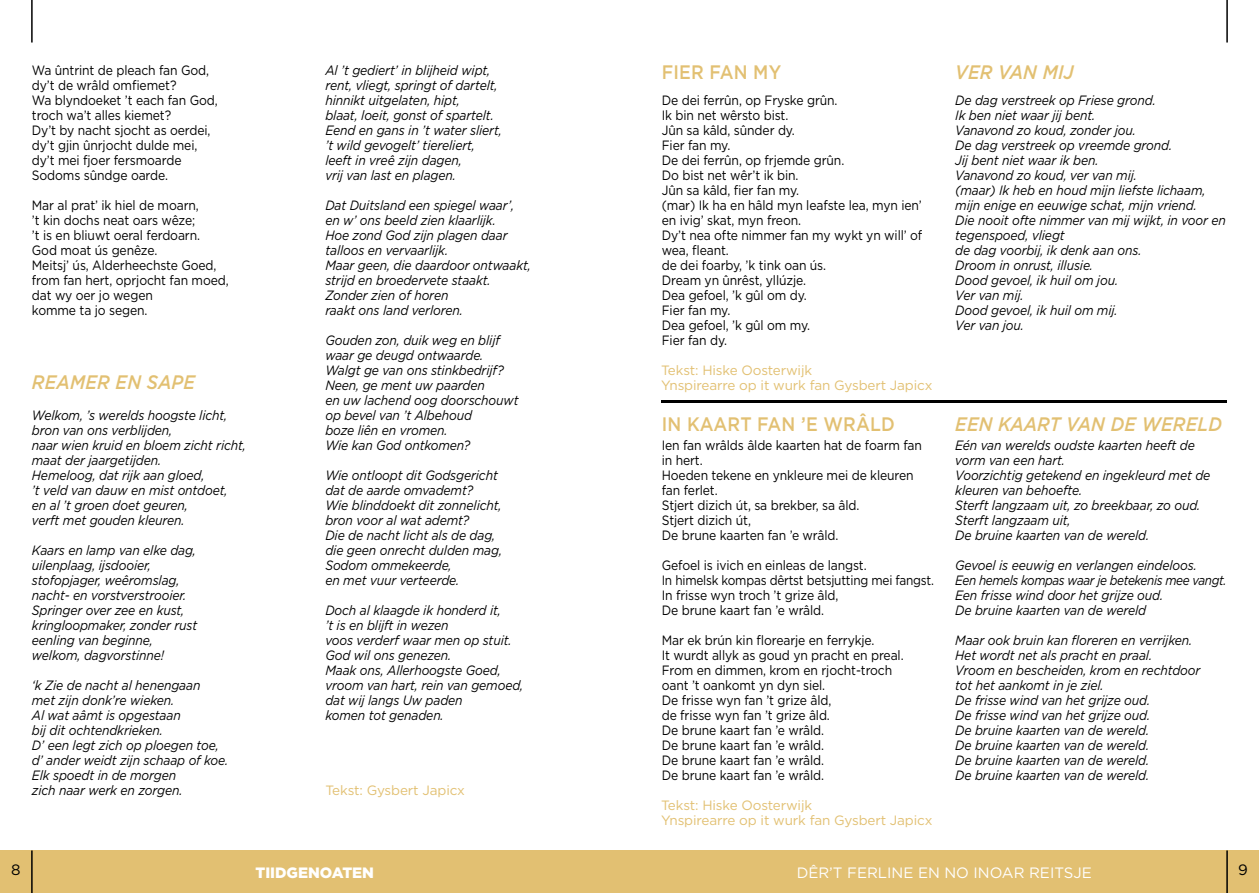
<style>
.page{position:relative;width:1259px;height:893px;background:#fff}
.page>*{position:absolute;margin:0;border:0;box-sizing:border-box;transform-origin:0 0}
.t1{font:italic 500 19.5px "Gotham";letter-spacing:.01em;color:#e2c072;scale:.9 1}
.t2{font:500 19.5px "Gotham";letter-spacing:.01em;color:#e2c072;scale:.9 1}
.t3{font:15px "Gotham";color:#fff}
.t4{font:900 15px "Gotham";color:#fff}
.t5{font:15px "Gotham";color:#000}
.t6{font:italic 13.5px/15px "Gotham";letter-spacing:-.01em;color:#000;scale:.9 1}
.t7{font:13.5px/15px "Gotham";letter-spacing:-.01em;color:#000;scale:.9 1}
.t8{font:13.5px/15px "Gotham";letter-spacing:-.01em;color:#e2c072}
</style>
<div class="page">
<div style="left:0;top:850px;width:1259px;height:43px;background:#e2c072"></div>
<hr style="left:1226px;top:850px;width:1px;height:43px;background:#000">
<hr style="left:31px;top:850px;width:2px;height:43px;background:#000">
<hr style="left:1226px;top:0;width:1px;height:43px;background:#000">
<hr style="left:31px;top:0;width:2px;height:43px;background:#000">
<hr style="left:661px;top:400px;width:565px;height:3px;background:#000">
<p class="t7" style="left:32px;top:62px;width:208px">Wa ûntrint de pleach fan God, dy’t de wrâld omfiemet?<br>Wa blyndoeket ’t each fan God, troch wa’t alles kiemet?<br>Dy’t by nacht sjocht as oerdei, dy’t gjin ûnrjocht dulde mei, dy’t mei fjoer fersmoarde<br>Sodoms sûndge oarde.</p>
<p class="t7" style="left:32px;top:197px;width:220px">Mar al prat’ ik hiel de moarn,<br>’t kin dochs neat oars wêze;<br>’t is en bliuwt oeral ferdoarn.<br>God moat ús genêze.<br>Meitsj’ ús, Alderheechste Goed, from fan hert, oprjocht fan moed, dat wy oer jo wegen<br>komme ta jo segen.</p>
<h1 class="t1" style="left:32px;top:369px;width:183px">REAMER EN SAPE</h1>
<p class="t6" style="left:32px;top:407px;width:239px">Welkom, ’s werelds hoogste licht, bron van ons verblijden,<br>naar wien kruid en bloem zicht richt, maat der jaargetijden.<br>Hemeloog, dat rijk aan gloed,<br>’t veld van dauw en mist ontdoet,<br>en al ’t groen doet geuren,<br>verft met gouden kleuren.</p>
<p class="t6" style="left:32px;top:542px;width:185px">Kaars en lamp van elke dag, uilenplaag, ijsdooier, stofopjager, weêromslag, nacht- en vorstverstrooier.<br>Springer over zee en kust, kringloopmaker, zonder rust eenling van beginne, welkom, dagvorstinne!</p>
<p class="t6" style="left:32px;top:677px;width:220px">‘k Zie de nacht al henengaan<br>met zijn donk’re wieken.<br>Al wat aâmt is opgestaan<br>bij dit ochtendkrieken.<br>D’ een legt zich op ploegen toe, d’ ander weidt zijn schaap of koe.<br>Elk spoedt in de morgen<br>zich naar werk en zorgen.</p>
<p class="t6" style="left:325px;top:62px;width:198px">Al ’t gediert’ in blijheid wipt, rent, vliegt, springt of dartelt, hinnikt uitgelaten, hipt,<br>blaat, loeit, gonst of spartelt.<br>Eend en gans in ’t water sliert, ’t wild gevogelt’ tiereliert, leeft in vreê zijn dagen,<br>vrij van last en plagen.</p>
<p class="t6" style="left:325px;top:197px;width:230px">Dat Duitsland een spiegel waar’, en w’ ons beeld zien klaarlijk.<br>Hoe zond God zijn plagen daar talloos en vervaarlijk.<br>Maar geen, die daardoor ontwaakt, strijd en broedervete staakt.<br>Zonder zien of horen<br>raakt ons land verloren.</p>
<p class="t6" style="left:325px;top:332px;width:216px">Gouden zon, duik weg en blijf waar ge deugd ontwaarde.<br>Walgt ge van ons stinkbedrijf?<br>Neen, ge ment uw paarden<br>en uw lachend oog doorschouwt op bevel van ’t Albehoud<br>boze liên en vromen.<br>Wie kan God ontkomen?</p>
<p class="t6" style="left:325px;top:467px;width:198px">Wie ontloopt dit Godsgericht dat de aarde omvademt?<br>Wie blinddoekt dit zonnelicht, bron voor al wat ademt?<br>Die de nacht licht als de dag, die geen onrecht dulden mag,<br>Sodom ommekeerde,<br>en met vuur verteerde.</p>
<p class="t6" style="left:325px;top:602px;width:221px">Doch al klaagde ik honderd it,<br>’t is en blijft in wezen<br>voos verderf waar men op stuit.<br>God wil ons genezen.<br>Maak ons, Allerhoogste Goed, vroom van hart, rein van gemoed, dat wij langs Uw paden<br>komen tot genaden.</p>
<p class="t8" style="left:325px;top:782px;width:141px">Tekst: Gysbert Japicx</p>
<h1 class="t2" style="left:662px;top:60px;width:134px">FIER FAN MY</h1>
<p class="t7" style="left:662px;top:92px;width:291px">De dei ferrûn, op Fryske grûn.<br>Ik bin net wêrsto bist.<br>Jûn sa kâld, sûnder dy.<br>Fier fan my.<br>De dei ferrûn, op frjemde grûn.<br>Do bist net wêr’t ik bin.<br>Jûn sa kâld, fier fan my.<br>(mar) Ik ha en hâld myn leafste lea, myn ien’ en ivig’ skat, myn freon.<br>Dy’t nea ofte nimmer fan my wykt yn will’ of wea, fleant.<br>de dei foarby, ’k tink oan ús.<br>Dream yn ûnrêst, yllúzje.<br>Dea gefoel, ’k gûl om dy.<br>Fier fan my.<br>Dea gefoel, ’k gûl om my.<br>Fier fan dy.</p>
<p class="t8" style="left:661px;top:362px;width:273px">Tekst: Hiske Oosterwijk<br>Ynspirearre op it wurk fan Gysbert Japicx</p>
<h1 class="t2" style="left:662px;top:411px;width:260px">IN KAART FAN ’E WRÂLD</h1>
<p class="t7" style="left:662px;top:437px;width:291px">Ien fan wrâlds âlde kaarten hat de foarm fan in hert.<br>Hoeden tekene en ynkleure mei de kleuren fan ferlet.<br>Stjert dizich út, sa brekber, sa âld.<br>Stjert dizich út,<br>De brune kaarten fan ’e wrâld.</p>
<p class="t7" style="left:662px;top:557px;width:304px">Gefoel is ivich en einleas de langst.<br>In himelsk kompas dêrtst betsjutting mei fangst.<br>In frisse wyn troch ’t grize âld,<br>De brune kaart fan ’e wrâld.</p>
<p class="t7" style="left:662px;top:632px;width:270px">Mar ek brún kin florearje en ferrykje.<br>It wurdt allyk as goud yn pracht en preal.<br>From en dimmen, krom en rjocht-troch oant ’t oankomt yn dyn siel.<br>De frisse wyn fan ’t grize âld,<br>de frisse wyn fan ’t grize âld.<br>De brune kaart fan ’e wrâld.<br>De brune kaart fan ’e wrâld.<br>De brune kaart fan ’e wrâld.<br>De brune kaart fan ’e wrâld.</p>
<p class="t8" style="left:661px;top:797px;width:273px">Tekst: Hiske Oosterwijk<br>Ynspirearre op it wurk fan Gysbert Japicx</p>
<h1 class="t1" style="left:955px;top:60px;width:133px">VER VAN MIJ</h1>
<p class="t6" style="left:955px;top:92px;width:302px">De dag verstreek op Friese grond.<br>Ik ben niet waar jij bent.<br>Vanavond zo koud, zonder jou.<br>De dag verstreek op vreemde grond.<br>Jij bent niet waar ik ben.<br>Vanavond zo koud, ver van mij.<br>(maar) Ik heb en houd mijn liefste lichaam, mijn enige en eeuwige schat, mijn vriend.<br>Die nooit ofte nimmer van mij wijkt, in voor en tegenspoed, vliegt<br>de dag voorbij, ik denk aan ons.<br>Droom in onrust, illusie.<br>Dood gevoel, ik huil om jou.<br>Ver van mij.<br>Dood gevoel, ik huil om mij.<br>Ver van jou.</p>
<h1 class="t1" style="left:955px;top:411px;width:298px">EEN KAART VAN DE WERELD</h1>
<p class="t6" style="left:955px;top:437px;width:285px">Eén van werelds oudste kaarten heeft de vorm van een hart.<br>Voorzichtig getekend en ingekleurd met de kleuren van behoefte.<br>Sterft langzaam uit, zo breekbaar, zo oud.<br>Sterft langzaam uit,<br>De bruine kaarten van de wereld.</p>
<p class="t6" style="left:955px;top:557px;width:303px">Gevoel is eeuwig en verlangen eindeloos.<br>Een hemels kompas waar je betekenis mee vangt.<br>Een frisse wind door het grijze oud.<br>De bruine kaarten van de wereld</p>
<p class="t6" style="left:955px;top:632px;width:274px">Maar ook bruin kan floreren en verrijken.<br>Het wordt net als pracht en praal.<br>Vroom en bescheiden, krom en rechtdoor tot het aankomt in je ziel.<br>De frisse wind van het grijze oud.<br>De frisse wind van het grijze oud.<br>De bruine kaarten van de wereld.<br>De bruine kaarten van de wereld.<br>De bruine kaarten van de wereld.<br>De bruine kaarten van de wereld.</p>
<p class="t5" style="left:11px;top:860px;width:11px">8</p>
<p class="t4" style="left:255px;top:862px;width:120px">TIIDGENOATEN</p>
<p class="t3" style="left:796px;top:863px;width:297px">DÊR’T FERLINE EN NO INOAR REITSJE</p>
<p class="t5" style="left:1238px;top:860px;width:11px">9</p>
</div>
